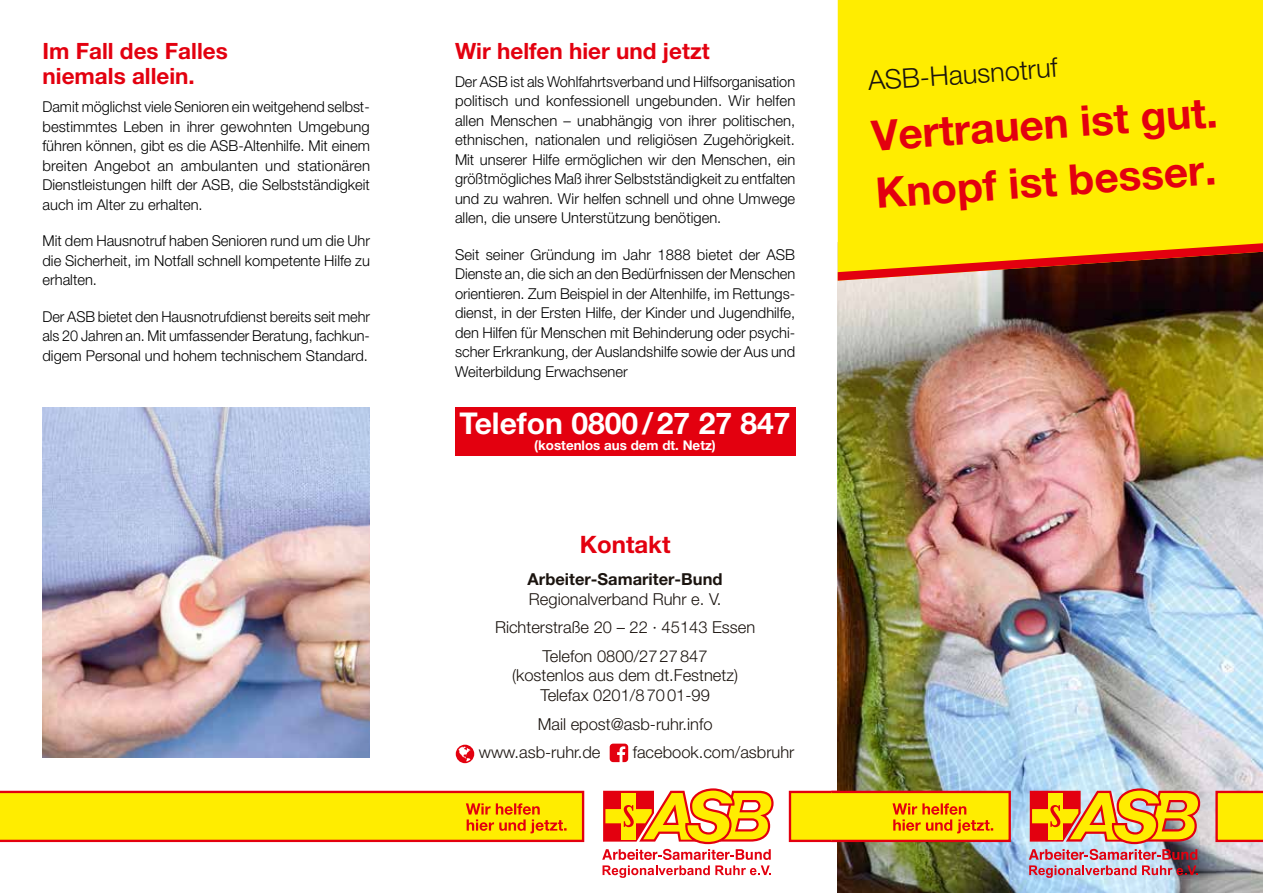
<style>
.page{position:relative;width:1263px;height:893px;background:#fff}
.page>*{position:absolute;margin:0;border:0;box-sizing:border-box;transform-origin:0 0}
.t1{font:700 42.3px/57.4px "Helvetica Neue LT Pro";color:#e3000f}
.t2{font:700 30px "Helvetica Neue LT Std";color:#fff}
.t3{font:300 27px "Helvetica Neue LT Pro";color:#1b140f}
.t4{font:700 24px "Helvetica Neue LT Pro";color:#e3000f}
.t5{font:700 22.5px/25.5px "Helvetica Neue LT Pro";color:#e3000f}
.t6{font:300 16.5px/28.3px "Helvetica Neue LT Pro";color:#1b140f;text-align:center}
.t7{font:700 16.5px "Helvetica Neue LT Pro";color:#1b140f}
.t8{font:300 15px/19.5px "Helvetica Neue LT Pro";color:#000;text-align:justify}
.t9{font:700 13.35px "Helvetica Neue LT Std";color:#fff}
</style>
<div class="page">
<img style="left:838px;top:281px;width:425px;height:612px">
<svg style="left:456px;top:745px;width:18px;height:18px"></svg>
<svg style="left:610px;top:744px;width:18px;height:18px"></svg>
<img style="left:43px;top:407px;width:327px;height:351px">
<div style="left:455px;top:407px;width:340px;height:49px;background:#e3000f"></div>
<div style="left:838px;top:0;width:425px;height:243px;background:#ffed00"></div>
<svg style="left:838px;top:243px;width:425px;height:38px;background:#b16c11"></svg>
<svg style="left:602px;top:788px;width:171px;height:90px"></svg>
<svg style="left:0;top:791px;width:584px;height:51px;background:#fbd101"></svg>
<div style="left:789px;top:791px;width:52px;height:51px;background:#ffed00;border:2px solid #e3000f"></div>
<div style="left:830px;top:791px;width:181px;height:51px;background:#ffed00;border:2px solid #e3000f"></div>
<img style="left:1029px;top:788px;width:171px;height:90px">
<svg style="left:892px;top:803px;width:101px;height:30px"></svg>
<svg style="left:1215px;top:791px;width:48px;height:51px;background:#fbcd04"></svg>
<h3 class="t5" style="left:43px;top:37px;width:187px">Im Fall des Falles niemals allein.</h3>
<p class="t8" style="left:43px;top:97px;width:329px">Damit möglichst viele Senioren ein weitgehend selbst&shy;bestimmtes Leben in ihrer gewohnten Umgebung führen können, gibt es die ASB-Altenhilfe. Mit einem breiten Angebot an ambulanten und stationären Dienstleistungen hilft der ASB, die Selbstständigkeit auch im Alter zu erhalten.</p>
<p class="t8" style="left:43px;top:231px;width:329px">Mit dem Hausnotruf haben Senioren rund um die Uhr die Sicherheit, im Notfall schnell kompetente Hilfe zu erhalten.</p>
<p class="t8" style="left:43px;top:306px;width:329px">Der ASB bietet den Hausnotrufdienst bereits seit mehr als 20 Jahren an. Mit umfassender Beratung, fachkun&shy;digem Personal und hohem technischem Standard.</p>
<h3 class="t5" style="left:455px;top:37px;width:256px">Wir helfen hier und jetzt</h3>
<p class="t8" style="left:455px;top:71px;width:342px">Der ASB ist als Wohlfahrtsverband und Hilfsorganisation politisch und konfessionell ungebunden. Wir helfen allen Menschen – unabhängig von ihrer politischen, ethnischen, nationalen und religiösen Zugehörigkeit.<br>Mit unserer Hilfe ermöglichen wir den Menschen, ein größtmögliches Maß ihrer Selbstständigkeit zu entfalten und zu wahren. Wir helfen schnell und ohne Umwege allen, die unsere Unterstützung benötigen.</p>
<p class="t8" style="left:455px;top:244px;width:342px">Seit seiner Gründung im Jahr 1888 bietet der ASB Dienste an, die sich an den Bedürfnissen der Menschen orientieren. Zum Beispiel in der Altenhilfe, im Rettungs&shy;dienst, in der Ersten Hilfe, der Kinder und Jugendhilfe, den Hilfen für Menschen mit Behinderung oder psychi&shy;scher Erkrankung, der Auslandshilfe sowie der Aus und Weiterbildung Erwachsener</p>
<h2 class="t2" style="left:460px;top:405px;width:332px">Telefon 0800/27 27 847</h2>
<p class="t9" style="left:534px;top:437px;width:183px">(kostenlos aus dem dt. Netz)</p>
<h3 class="t4" style="left:580px;top:529px;width:92px">Kontakt</h3>
<p class="t7" style="left:528px;top:569px;width:196px">Arbeiter-Samariter-Bund</p>
<p class="t6" style="left:495px;top:585px;width:262px">Regionalverband Ruhr e. V.<br>Richterstraße 20 – 22 · 45143 Essen<br>Telefon 0800/2727847</p>
<p class="t6" style="left:512px;top:665px;width:227px;line-height:19.8px">(kostenlos aus dem dt.Festnetz)<br>Telefax 0201/87001-99</p>
<p class="t6" style="left:479px;top:709px;width:235px;text-align:left;text-indent:59px">Mail epost@asb-ruhr.info www.asb-ruhr.de</p>
<p class="t6" style="left:633px;top:737px;width:163px">facebook.com/asbruhr</p>
<h3 class="t3" style="left:867px;top:64px;width:192px;rotate:-4deg">ASB-Hausnotruf</h3>
<h1 class="t1" style="left:870px;top:106px;width:348px;rotate:-4deg">Vertrauen ist gut.<br>Knopf ist besser.</h1>
</div>
